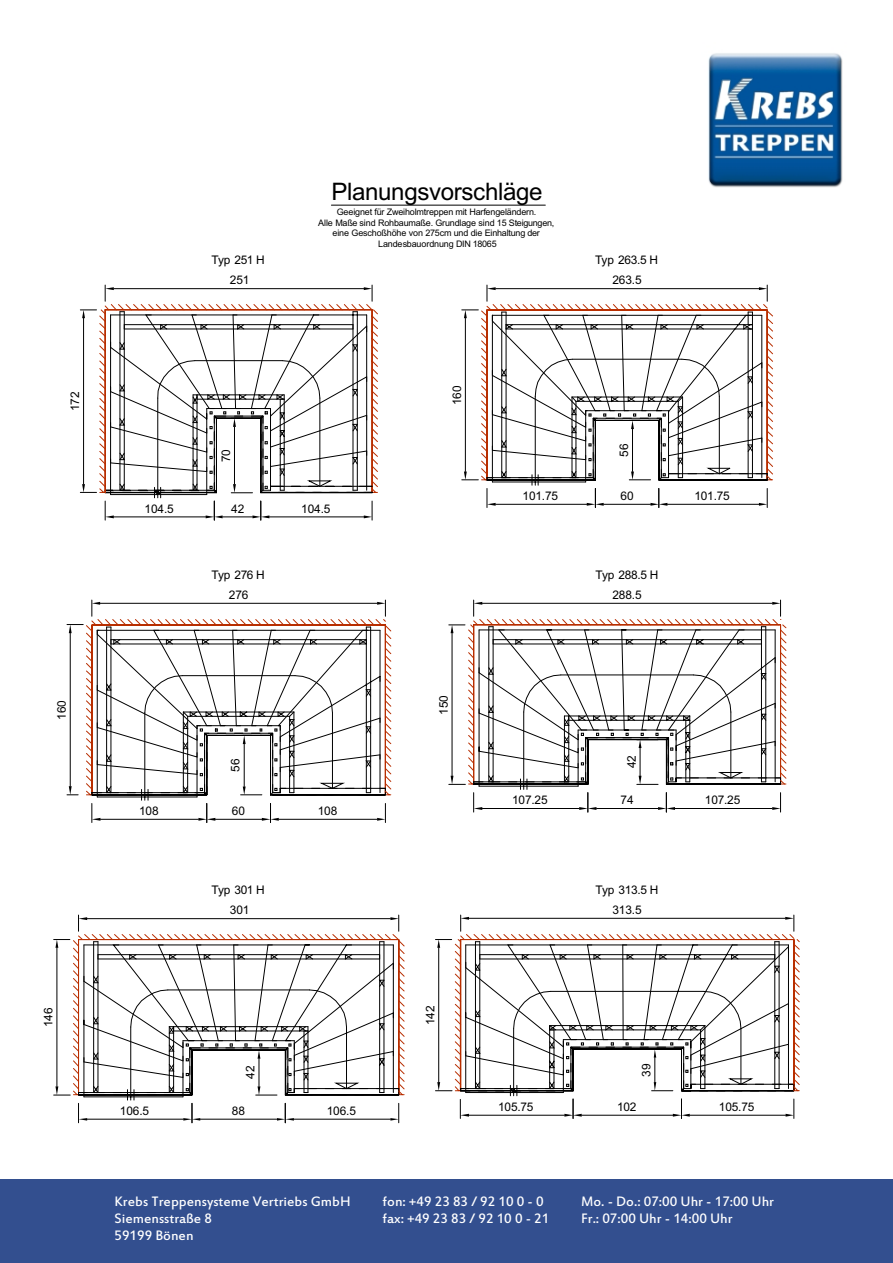
<style>
.page{position:relative;width:893px;height:1263px;background:#fff}
.page>*{position:absolute;margin:0;border:0;box-sizing:border-box;transform-origin:0 0}
.t1{font:24.15px "Arial";letter-spacing:-.015em;color:#000}
.t2{font:15px/16.8px "Estrangelo Edessa";color:#fff}
.t3{font:11.85px/20.1px "Arial";letter-spacing:-.015em;color:#000;text-align:center}
.t4{font:9px/10.6px "Arial";letter-spacing:-.02em;color:#000;text-align:center}
</style>
<div class="page">
<svg style="left:435px;top:915px;width:365px;height:203px"></svg>
<hr style="left:788px;top:1044px;width:1px;height:45px;background:#000">
<hr style="left:774px;top:942px;width:1px;height:147px;background:#000">
<hr style="left:778px;top:942px;width:1px;height:147px;background:#000">
<hr style="left:740px;top:1028px;width:1px;height:56px;background:#000">
<svg style="left:54px;top:915px;width:351px;height:208px"></svg>
<svg style="left:449px;top:600px;width:338px;height:212px"></svg>
<svg style="left:462px;top:285px;width:311px;height:223px"></svg>
<svg style="left:80px;top:285px;width:298px;height:235px"></svg>
<svg style="left:67px;top:600px;width:325px;height:223px"></svg>
<hr style="left:331px;top:205px;width:214px;height:1px;background:#000">
<div style="left:0;top:1179px;width:893px;height:84px;background:#334f8f"></div>
<img style="left:708px;top:53px;width:135px;height:135px">
<h1 class="t1" style="left:331px;top:183px;width:213px">Planungsvorschläge</h1>
<p class="t3" style="left:211px;top:251px;width:55px">Typ 251 H</p>
<p class="t3" style="left:230px;top:271px;width:21px">251</p>
<p class="t4" style="left:318px;top:208px;width:238px">Geeignet für Zweiholmtreppen mit Harfengeländern.<br>Alle Maße sind Rohbaumaße. Grundlage sind 15 Steigungen, eine Geschoßhöhe von 275cm und die Einhaltung der Landesbauordnung DIN 18065</p>
<p class="t3" style="left:66px;top:411px;width:21px;rotate:-90deg">172</p>
<p class="t3" style="left:448px;top:405px;width:21px;rotate:-90deg">160</p>
<p class="t3" style="left:217px;top:462px;width:15px;rotate:-90deg">70</p>
<p class="t3" style="left:595px;top:251px;width:64px">Typ 263.5 H</p>
<p class="t3" style="left:612px;top:271px;width:31px">263.5</p>
<p class="t3" style="left:615px;top:457px;width:15px;rotate:-90deg">56</p>
<p class="t3" style="left:53px;top:720px;width:21px;rotate:-90deg">160</p>
<p class="t3" style="left:39px;top:1027px;width:21px;rotate:-90deg">146</p>
<p class="t3" style="left:144px;top:499px;width:31px">104.5</p>
<p class="t3" style="left:231px;top:499px;width:15px">42</p>
<p class="t3" style="left:301px;top:499px;width:31px">104.5</p>
<p class="t3" style="left:211px;top:566px;width:55px">Typ 276 H<br>276</p>
<p class="t3" style="left:226px;top:772px;width:15px;rotate:-90deg">56</p>
<p class="t3" style="left:139px;top:802px;width:21px">108</p>
<p class="t3" style="left:232px;top:802px;width:15px">60</p>
<p class="t3" style="left:318px;top:802px;width:21px">108</p>
<p class="t3" style="left:211px;top:881px;width:55px">Typ 301 H<br>301</p>
<p class="t3" style="left:241px;top:1079px;width:15px;rotate:-90deg">42</p>
<p class="t3" style="left:120px;top:1102px;width:31px">106.5</p>
<p class="t3" style="left:232px;top:1102px;width:15px">88</p>
<p class="t3" style="left:327px;top:1102px;width:31px">106.5</p>
<p class="t3" style="left:434px;top:715px;width:21px;rotate:-90deg">150</p>
<p class="t3" style="left:421px;top:1025px;width:21px;rotate:-90deg">142</p>
<p class="t3" style="left:522px;top:487px;width:37px">101.75</p>
<p class="t3" style="left:620px;top:487px;width:15px">60</p>
<p class="t3" style="left:694px;top:487px;width:37px">101.75</p>
<p class="t3" style="left:595px;top:566px;width:64px">Typ 288.5 H</p>
<p class="t3" style="left:612px;top:586px;width:31px">288.5</p>
<p class="t3" style="left:622px;top:768px;width:15px;rotate:-90deg">42</p>
<p class="t3" style="left:512px;top:791px;width:37px">107.25</p>
<p class="t3" style="left:620px;top:791px;width:15px">74</p>
<p class="t3" style="left:705px;top:791px;width:37px">107.25</p>
<p class="t3" style="left:595px;top:881px;width:64px">Typ 313.5 H<br>313.5</p>
<p class="t3" style="left:637px;top:1077px;width:15px;rotate:-90deg">39</p>
<p class="t3" style="left:498px;top:1097px;width:37px">105.75</p>
<p class="t3" style="left:617px;top:1097px;width:21px">102</p>
<p class="t3" style="left:719px;top:1097px;width:37px">105.75</p>
<p class="t2" style="left:114px;top:1195px;width:238px">Krebs Treppensysteme Vertriebs GmbH<br>Siemensstraße 8<br>59199 Bönen</p>
<p class="t2" style="left:382px;top:1195px;width:168px">fon: +49 23 83 / 92 10 0 - 0 fax: +49 23 83 / 92 10 0 - 21</p>
<p class="t2" style="left:581px;top:1195px;width:195px">Mo. - Do.: 07:00 Uhr - 17:00 Uhr<br>Fr.: 07:00 Uhr - 14:00 Uhr</p>
</div>
